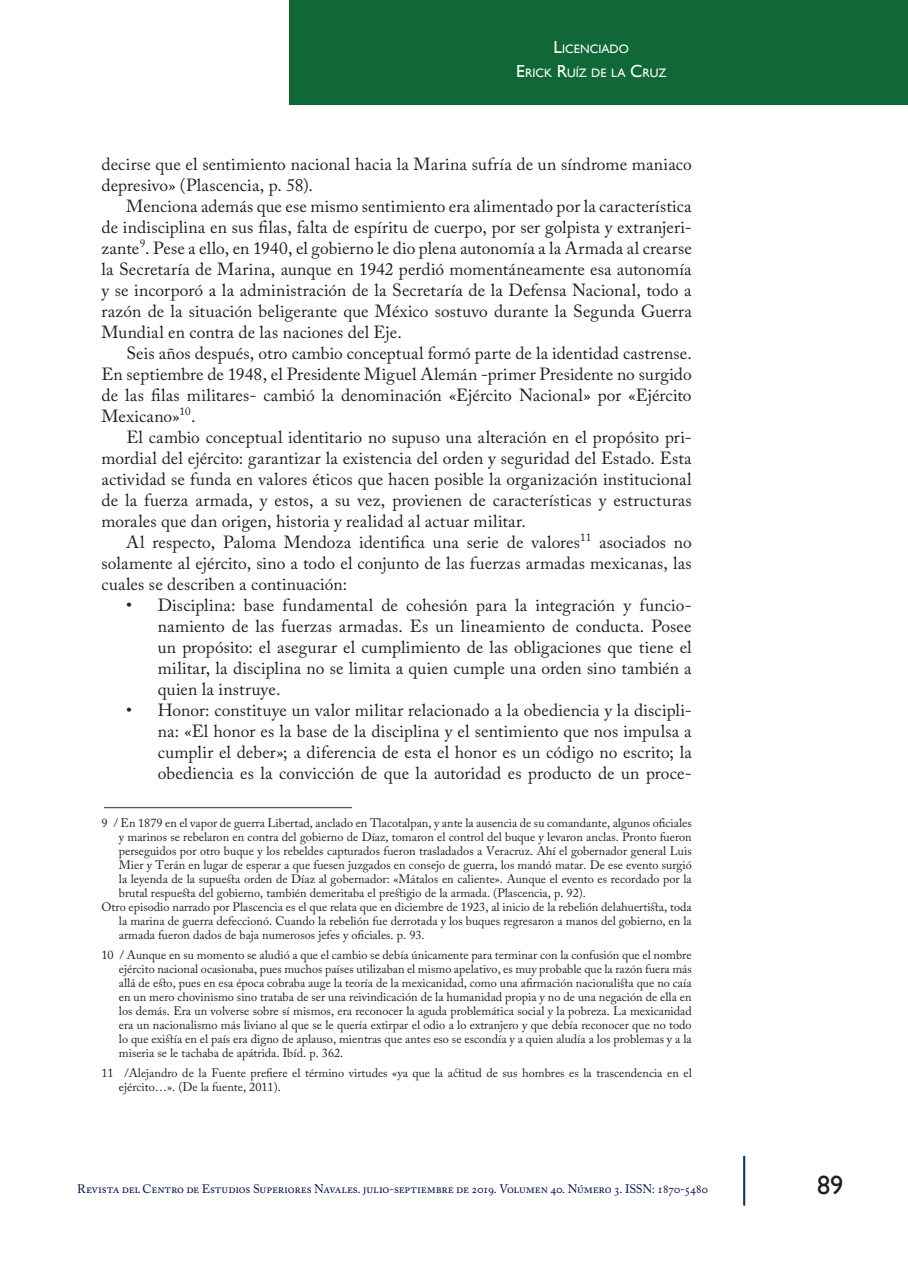
<style>
.page{position:relative;width:908px;height:1270px;background:#fff}
.page>*{position:absolute;margin:0;border:0;box-sizing:border-box;transform-origin:0 0}
.t1{font:26.25px "Gill Sans";color:#231f20}
._05_Normal{font:17.5px/21px "Adobe Caslon Pro";letter-spacing:.005em;color:#231f20;text-align:justify}
._16_Nota_al_pie{font:12.25px/14px "Adobe Caslon Pro";color:#231f20;text-align:justify}
.t2{font:12.25px "Adobe Caslon Pro";letter-spacing:-.015em;color:#030e4f}
.t3{font:12.25px/24.5px "Gill Sans";color:#fff;text-align:center}
.s1{font-size:17.5px}
</style>
<div class="page">
<hr style="left:743px;top:1156px;width:2px;height:49px;background:#183463">
<div style="left:290px;top:0;width:618px;height:104px;background:#106836"></div>
<hr style="left:104px;top:807px;width:248px;height:1px;background:#57585a">
<p class="t3" style="left:516px;top:36px;width:152px"><span class="s1">L</span>ICENCIADO<br><span class="s1">E</span>RICK <span class="s1">R</span>UÍZ DE LA <span class="s1">C</span>RUZ</p>
<p class="_05_Normal" style="left:102px;top:153px;width:592px">decirse que el sentimiento nacional hacia la Marina sufría de un síndrome maniaco depresivo» (Plascencia, p. 58).</p>
<p class="_05_Normal" style="left:102px;top:195px;width:592px;text-indent:25px">Menciona además que ese mismo sentimiento era alimentado por la característica de indisciplina en sus filas, falta de espíritu de cuerpo, por ser golpista y extranjeri&shy;zante<sup>9</sup>. Pese a ello, en 1940, el gobierno le dio plena autonomía a la Armada al crearse la Secretaría de Marina, aunque en 1942 perdió momentáneamente esa autonomía y se incorporó a la administración de la Secretaría de la Defensa Nacional, todo a razón de la situación beligerante que México sostuvo durante la Segunda Guerra Mundial en contra de las naciones del Eje.</p>
<p class="_05_Normal" style="left:102px;top:342px;width:592px;text-indent:25px">Seis años después, otro cambio conceptual formó parte de la identidad castrense.<br>En septiembre de 1948, el Presidente Miguel Alemán -primer Presidente no surgido de las filas militares- cambió la denominación «Ejército Nacional» por «Ejército Mexicano»<sup>10</sup>.</p>
<p class="_05_Normal" style="left:101px;top:426px;width:592px;text-indent:25px">El cambio conceptual identitario no supuso una alteración en el propósito pri&shy;mordial del ejército: garantizar la existencia del orden y seguridad del Estado. Esta actividad se funda en valores éticos que hacen posible la organización institucional de la fuerza armada, y estos, a su vez, provienen de características y estructuras morales que dan origen, historia y realidad al actuar militar.</p>
<p class="_05_Normal" style="left:101px;top:531px;width:592px;text-indent:25px">Al respecto, Paloma Mendoza identifica una serie de valores<sup>11</sup> asociados no solamente al ejército, sino a todo el conjunto de las fuerzas armadas mexicanas, las cuales se describen a continuación:</p>
<p class="_05_Normal" style="left:158px;top:594px;width:535px;text-indent:-31px">• Disciplina: base fundamental de cohesión para la integración y funcio&shy;namiento de las fuerzas armadas. Es un lineamiento de conducta. Posee un propósito: el asegurar el cumplimiento de las obligaciones que tiene el militar, la disciplina no se limita a quien cumple una orden sino también a quien la instruye.</p>
<p class="_05_Normal" style="left:158px;top:699px;width:535px;text-indent:-31px">• Honor: constituye un valor militar relacionado a la obediencia y la discipli&shy;na: «El honor es la base de la disciplina y el sentimiento que nos impulsa a cumplir el deber»; a diferencia de esta el honor es un código no escrito; la obediencia es la convicción de que la autoridad es producto de un proce-</p>
<p class="_16_Nota_al_pie" style="left:119px;top:816px;width:574px;text-indent:-17px">9 / En 1879 en el vapor de guerra Libertad, anclado en Tlacotalpan, y ante la ausencia de su comandante, algunos oficiales y marinos se rebelaron en contra del gobierno de Díaz, tomaron el control del buque y levaron anclas. Pronto fueron perseguidos por otro buque y los rebeldes capturados fueron trasladados a Veracruz. Ahí el gobernador general Luis Mier y Terán en lugar de esperar a que fuesen juzgados en consejo de guerra, los mandó matar. De ese evento surgió la leyenda de la supuesta orden de Díaz al gobernador: «Mátalos en caliente». Aunque el evento es recordado por la brutal respuesta del gobierno, también demeritaba el prestigio de la armada. (Plascencia, p. 92).</p>
<p class="_16_Nota_al_pie" style="left:119px;top:900px;width:574px;text-indent:-17px">Otro episodio narrado por Plascencia es el que relata que en diciembre de 1923, al inicio de la rebelión delahuertista, toda la marina de guerra defeccionó. Cuando la rebelión fue derrotada y los buques regresaron a manos del gobierno, en la armada fueron dados de baja numerosos jefes y oficiales. p. 93.</p>
<p class="_16_Nota_al_pie" style="left:119px;top:948px;width:574px;text-indent:-17px">10 / Aunque en su momento se aludió a que el cambio se debía únicamente para terminar con la confusión que el nombre ejército nacional ocasionaba, pues muchos países utilizaban el mismo apelativo, es muy probable que la razón fuera más allá de esto, pues en esa época cobraba auge la teoría de la mexicanidad, como una afirmación nacionalista que no caía en un mero chovinismo sino trataba de ser una reivindicación de la humanidad propia y no de una negación de ella en los demás. Era un volverse sobre sí mismos, era reconocer la aguda problemática social y la pobreza. La mexicanidad era un nacionalismo más liviano al que se le quería extirpar el odio a lo extranjero y que debía reconocer que no todo lo que existía en el país era digno de aplauso, mientras que antes eso se escondía y a quien aludía a los problemas y a la miseria se le tachaba de apátrida. Ibíd. p. 362.</p>
<p class="_16_Nota_al_pie" style="left:119px;top:1066px;width:574px;text-indent:-17px">11 /Alejandro de la Fuente prefiere el término virtudes «ya que la actitud de sus hombres es la trascendencia en el ejército…». (De la fuente, 2011).</p>
<p class="t2" style="left:77px;top:1182px;width:632px">Revista del Centro de Estudios Superiores Navales. julio-septiembre de 2019. Volumen 40. Número 3. ISSN: 1870-5480</p>
<h1 class="t1" style="left:817px;top:1169px;width:28px">89<sup>89</sup></h1>
</div>
